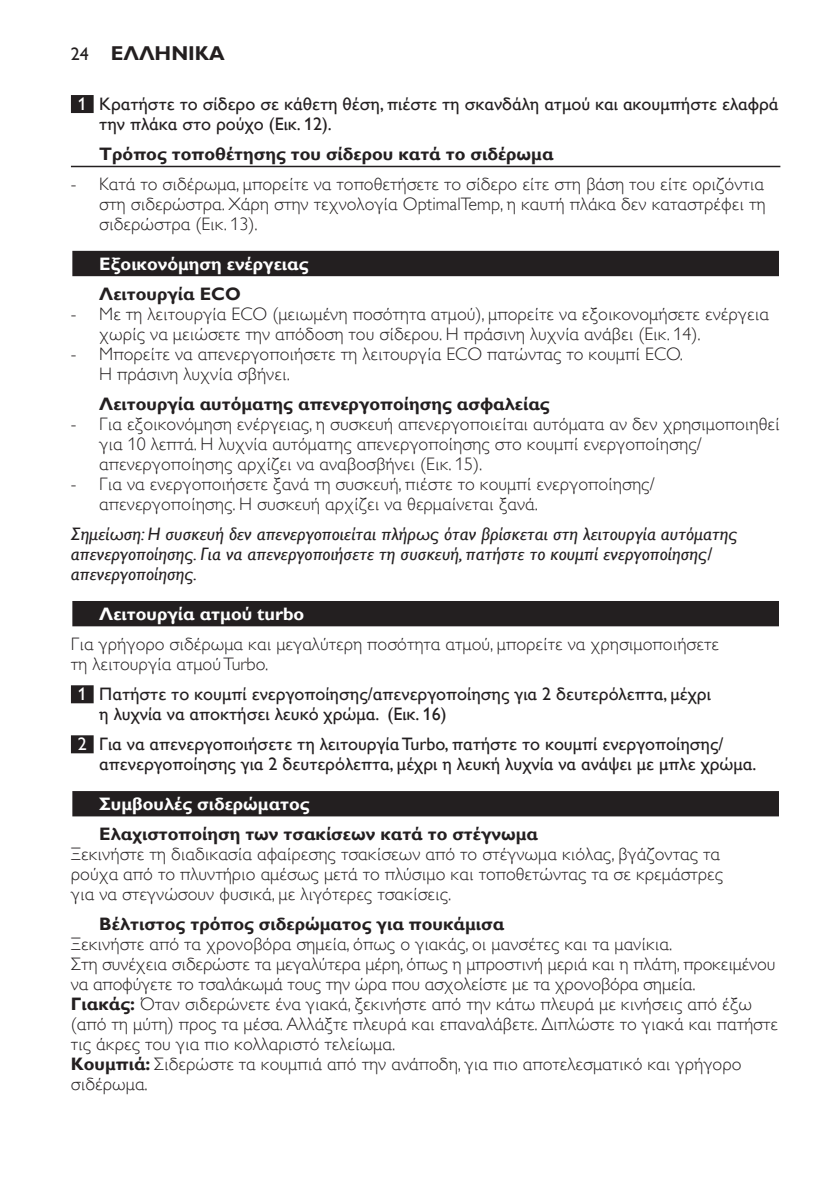
<style>
.page{position:relative;width:840px;height:1191px;background:#fff}
.page>*{position:absolute;margin:0;border:0;box-sizing:border-box;transform-origin:0 0}
.t1{font:700 20px "Gill Sans Alt One WGL";color:#231f20}
.t2{font:18px/20px "Gill Sans Alt One WGL Light";color:#231f20}
.t3{font:18px/20px "Gill Sans Alt One WGL";color:#231f20}
.t4{font:700 18px "Gill Sans Alt One WGL";color:#231f20}
.t5{font:italic 18px/20px "Gill Sans Alt One WGL";color:#231f20}
.t6{font:700 18px "Gill Sans Alt One WGL";color:#fff}
.s1{font-weight:400;font-size:18px}
.s2{color:#fff}
.s3{font-family:"Gill Sans Alt One WGL";font-weight:700}
</style>
<div class="page">
<div style="left:71px;top:95px;width:23px;height:18px;background:#231f20"></div>
<hr style="left:71px;top:166px;width:709px;height:1px;background:#231f20">
<div style="left:71px;top:250px;width:709px;height:28px;background:#d4d3d4"></div>
<div style="left:72px;top:251px;width:706px;height:25px;background:#231f20"></div>
<div style="left:71px;top:600px;width:709px;height:28px;background:#b3b1b2"></div>
<div style="left:72px;top:601px;width:706px;height:25px;background:#231f20"></div>
<div style="left:71px;top:685px;width:23px;height:18px;background:#231f20"></div>
<div style="left:71px;top:735px;width:23px;height:18px;background:#231f20"></div>
<div style="left:71px;top:790px;width:709px;height:28px;background:#a09f9f"></div>
<div style="left:72px;top:791px;width:706px;height:25px;background:#231f20"></div>
<p class="t1" style="left:71px;top:40px;width:155px"><span class="s1">24</span> ΕΛΛΗΝΙΚΑ</p>
<p class="t3" style="left:99px;top:94px;width:680px;text-indent:-21px"><span class="s2">1</span> Κρατήστε το σίδερο σε κάθετη θέση, πιέστε τη σκανδάλη ατμού και ακουμπήστε ελαφρά την πλάκα στο ρούχο (Εικ. 12).</p>
<p class="t4" style="left:99px;top:142px;width:455px">Τρόπος τοποθέτησης του σίδερου κατά το σιδέρωμα</p>
<p class="t2" style="left:99px;top:174px;width:667px;text-align:justify;text-indent:-28px">- Κατά το σιδέρωμα, μπορείτε να τοποθετήσετε το σίδερο είτε στη βάση του είτε οριζόντια στη σιδερώστρα. Χάρη στην τεχνολογία OptimalTemp, η καυτή πλάκα δεν καταστρέφει τη σιδερώστρα (Εικ. 13).</p>
<p class="t6" style="left:99px;top:252px;width:211px">Εξοικονόμηση ενέργειας</p>
<p class="t4" style="left:99px;top:282px;width:143px">Λειτουργία ECO</p>
<p class="t2" style="left:99px;top:304px;width:670px;text-indent:-28px">- Με τη λειτουργία ECO (μειωμένη ποσότητα ατμού), μπορείτε να εξοικονομήσετε ενέργεια χωρίς να μειώσετε την απόδοση του σίδερου. Η πράσινη λυχνία ανάβει (Εικ. 14).</p>
<p class="t2" style="left:99px;top:344px;width:585px;text-indent:-28px">- Μπορείτε να απενεργοποιήσετε τη λειτουργία ECO πατώντας το κουμπί ECO.<br>Η πράσινη λυχνία σβήνει.</p>
<p class="t4" style="left:99px;top:392px;width:452px">Λειτουργία αυτόματης απενεργοποίησης ασφαλείας</p>
<p class="t2" style="left:99px;top:414px;width:681px;text-indent:-28px">- Για εξοικονόμηση ενέργειας, η συσκευή απενεργοποιείται αυτόματα αν δεν χρησιμοποιηθεί για 10 λεπτά. Η λυχνία αυτόματης απενεργοποίησης στο κουμπί ενεργοποίησης/ απενεργοποίησης αρχίζει να αναβοσβήνει (Εικ. 15).</p>
<p class="t2" style="left:99px;top:474px;width:556px;text-indent:-28px">- Για να ενεργοποιήσετε ξανά τη συσκευή, πιέστε το κουμπί ενεργοποίησης/ απενεργοποίησης. Η συσκευή αρχίζει να θερμαίνεται ξανά.</p>
<p class="t5" style="left:71px;top:524px;width:667px">Σημείωση: Η συσκευή δεν απενεργοποιείται πλήρως όταν βρίσκεται στη λειτουργία αυτόματης απενεργοποίησης. Για να απενεργοποιήσετε τη συσκευή, πατήστε το κουμπί ενεργοποίησης/ απενεργοποίησης.</p>
<p class="t6" style="left:99px;top:602px;width:206px">Λειτουργία ατμού turbo</p>
<p class="t2" style="left:71px;top:634px;width:649px">Για γρήγορο σιδέρωμα και μεγαλύτερη ποσότητα ατμού, μπορείτε να χρησιμοποιήσετε τη λειτουργία ατμού Turbo.</p>
<p class="t3" style="left:99px;top:684px;width:612px;text-indent:-21px"><span class="s2">1</span> Πατήστε το κουμπί ενεργοποίησης/απενεργοποίησης για 2 δευτερόλεπτα, μέχρι η λυχνία να αποκτήσει λευκό χρώμα. (Εικ. 16)</p>
<p class="t3" style="left:99px;top:734px;width:658px;text-indent:-22px"><span class="s2">2</span> Για να απενεργοποιήσετε τη λειτουργία Turbo, πατήστε το κουμπί ενεργοποίησης/ απενεργοποίησης για 2 δευτερόλεπτα, μέχρι η λευκή λυχνία να ανάψει με μπλε χρώμα.</p>
<p class="t6" style="left:99px;top:792px;width:212px">Συμβουλές σιδερώματος</p>
<p class="t4" style="left:99px;top:822px;width:440px">Ελαχιστοποίηση των τσακίσεων κατά το στέγνωμα</p>
<p class="t2" style="left:71px;top:844px;width:653px">Ξεκινήστε τη διαδικασία αφαίρεσης τσακίσεων από το στέγνωμα κιόλας, βγάζοντας τα ρούχα από το πλυντήριο αμέσως μετά το πλύσιμο και τοποθετώντας τα σε κρεμάστρες για να στεγνώσουν φυσικά, με λιγότερες τσακίσεις.</p>
<p class="t4" style="left:99px;top:912px;width:406px">Βέλτιστος τρόπος σιδερώματος για πουκάμισα</p>
<p class="t2" style="left:71px;top:934px;width:708px">Ξεκινήστε από τα χρονοβόρα σημεία, όπως ο γιακάς, οι μανσέτες και τα μανίκια.<br>Στη συνέχεια σιδερώστε τα μεγαλύτερα μέρη, όπως η μπροστινή μεριά και η πλάτη, προκειμένου να αποφύγετε το τσαλάκωμά τους την ώρα που ασχολείστε με τα χρονοβόρα σημεία.<br><span class="s3">Γιακάς:</span> Όταν σιδερώνετε ένα γιακά, ξεκινήστε από την κάτω πλευρά με κινήσεις από έξω (από τη μύτη) προς τα μέσα. Αλλάξτε πλευρά και επαναλάβετε. Διπλώστε το γιακά και πατήστε τις άκρες του για πιο κολλαριστό τελείωμα.<br><span class="s3">Κουμπιά:</span> Σιδερώστε τα κουμπιά από την ανάποδη, για πιο αποτελεσματικό και γρήγορο σιδέρωμα.</p>
</div>
